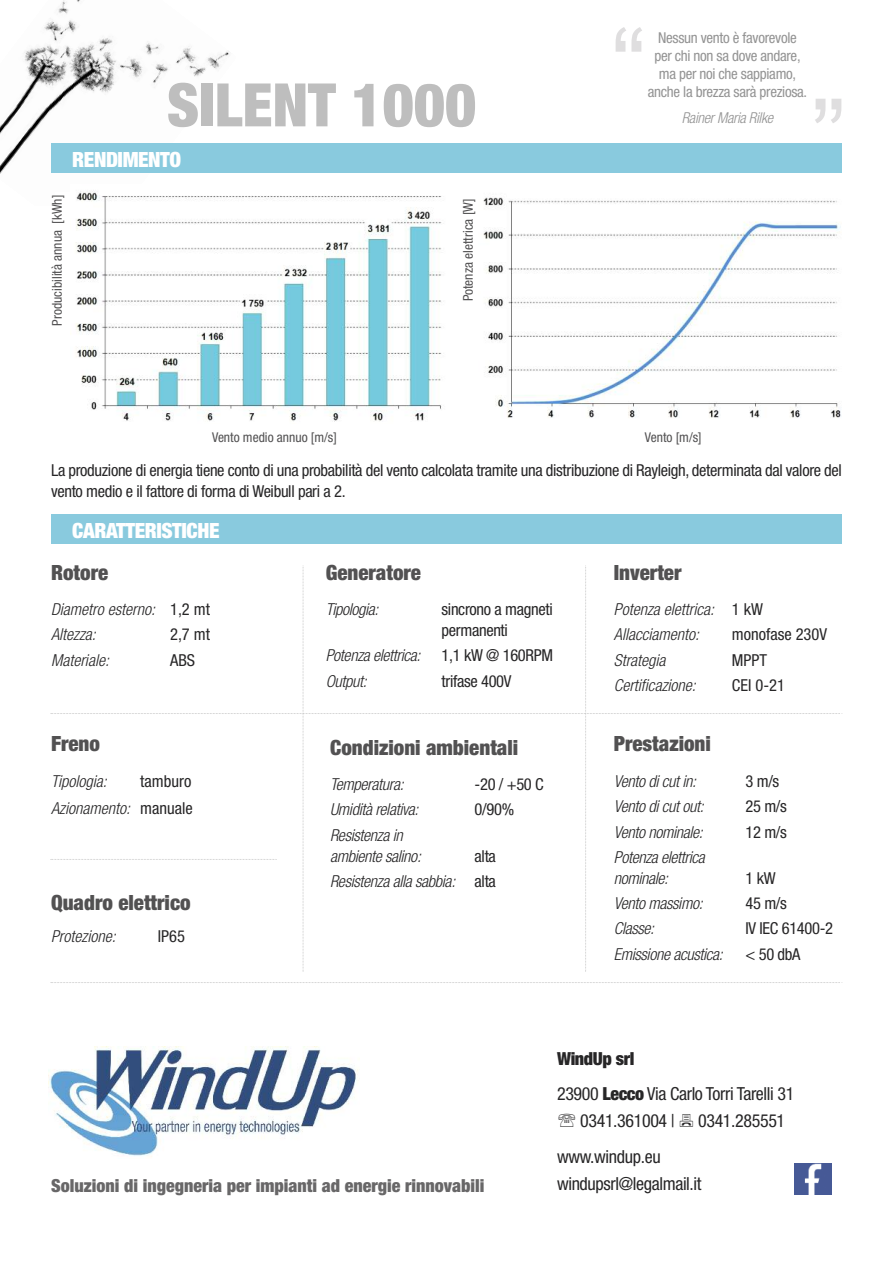
<style>
.page{position:relative;width:893px;height:1263px;background:#fff}
.page>*{position:absolute;margin:0;border:0;box-sizing:border-box;transform-origin:0 0}
.t1{font:105px "Arial";color:#dfdedf}
.t2{font:900 condensed 60px "Helvetica Neue LT Std";color:#bebebe}
.t3{font:900 condensed 21px "Helvetica Neue LT Std";color:#525152}
.t4{font:900 condensed 21px "Helvetica Neue LT Std";letter-spacing:-.02em;color:#fff}
.t5{font:condensed 18px/27px "Helvetica Neue";letter-spacing:-.02em;color:#272627}
.t6{font:900 condensed 18px "Helvetica Neue LT Std";color:#686768}
.t7{font:900 condensed 18px "Helvetica Neue LT Std";letter-spacing:-.02em;color:#272627}
.t8{font:condensed 16.5px/21px "Helvetica Neue";letter-spacing:-.02em;color:#272627}
.t9{font:italic 300 condensed 16.5px/21px "Helvetica Neue LT Std";letter-spacing:-.02em;color:#272627}
.t10{font:italic 300 condensed 16.5px/25.2px "Helvetica Neue LT Std";color:#272627}
.t11{font:condensed 16.5px "Helvetica Neue";color:#272627}
.t12{font:condensed 15px/18px "Helvetica Neue";letter-spacing:-.02em;color:#939393;text-align:center}
.t13{font:italic 300 condensed 15px "Helvetica Neue LT Std";letter-spacing:-.02em;color:#939393}
.t14{font:condensed 13.5px "Helvetica Neue";color:#525152}
.s1{font-family:"Helvetica Neue";font-weight:400;font-style:normal}
.s2{font-family:"Helvetica Neue LT Std";font-weight:900}
</style>
<div class="page">
<img style="left:0;top:0;width:229px;height:174px">
<div style="left:51px;top:514px;width:791px;height:30px;background:#89cade"></div>
<svg style="left:51px;top:982px;width:792px;height:1px"></svg>
<svg style="left:51px;top:565px;width:792px;height:407px"></svg>
<img style="left:795px;top:1164px;width:37px;height:31px">
<div style="left:51px;top:143px;width:791px;height:30px;background:#89cade"></div>
<img style="left:49px;top:1047px;width:309px;height:110px">
<img style="left:76px;top:190px;width:366px;height:232px">
<img style="left:483px;top:197px;width:358px;height:221px">
<h2 class="t2" style="left:167px;top:83px;width:311px">SILENT 1000</h2>
<p class="t4" style="left:72px;top:152px;width:110px">RENDIMENTO</p>
<p class="t14" style="left:52px;top:326px;width:132px;rotate:-90deg">Producibilità annua [kWh]</p>
<p class="t14" style="left:463px;top:301px;width:104px;rotate:-90deg">Potenza elettrica [W]</p>
<p class="t14" style="left:212px;top:432px;width:126px">Vento medio annuo [m/s]</p>
<h1 class="t1" style="left:611px;top:8px;width:36px">“</h1>
<p class="t12" style="left:648px;top:30px;width:161px">Nessun vento è favorevole per chi non sa dove andare, ma per noi che sappiamo, anche la brezza sarà preziosa.</p>
<p class="t13" style="left:682px;top:112px;width:93px">Rainer Maria Rilke</p>
<h1 class="t1" style="left:846px;top:142px;width:36px;rotate:-180deg">“</h1>
<p class="t14" style="left:645px;top:432px;width:58px">Vento [m/s]</p>
<p class="t8" style="left:51px;top:461px;width:792px">La produzione di energia tiene conto di una probabilità del vento calcolata tramite una distribuzione di Rayleigh, determinata dal valore del vento medio e il fattore di forma di Weibull pari a 2.</p>
<p class="t4" style="left:72px;top:523px;width:149px">CARATTERISTICHE</p>
<p class="t3" style="left:51px;top:565px;width:59px">Rotore</p>
<p class="t3" style="left:326px;top:565px;width:97px">Generatore</p>
<p class="t3" style="left:614px;top:565px;width:69px">Inverter</p>
<p class="t10" style="left:51px;top:598px;width:161px">Diametro esterno: <span class="s1">1,2 mt<br></span>Altezza:</p>
<p class="t8" style="left:170px;top:625px;width:41px">2,7 mt</p>
<p class="t10" style="left:51px;top:649px;width:60px">Materiale:</p>
<p class="t8" style="left:170px;top:651px;width:27px">ABS</p>
<p class="t9" style="left:326px;top:600px;width:54px">Tipologia:</p>
<p class="t8" style="left:442px;top:600px;width:113px">sincrono a magneti permanenti</p>
<p class="t9" style="left:326px;top:646px;width:96px">Potenza elettrica:</p>
<p class="t8" style="left:442px;top:646px;width:113px">1,1 kW @ 160RPM</p>
<p class="t9" style="left:326px;top:672px;width:43px">Output:</p>
<p class="t8" style="left:442px;top:672px;width:71px">trifase 400V</p>
<p class="t10" style="left:614px;top:598px;width:151px">Potenza elettrica: <span class="s1">1 kW<br></span>Allacciamento:</p>
<p class="t11" style="left:732px;top:629px;width:97px">monofase 230V</p>
<p class="t10" style="left:614px;top:649px;width:53px">Strategia</p>
<p class="t8" style="left:732px;top:651px;width:37px">MPPT</p>
<p class="t10" style="left:614px;top:674px;width:84px">Certificazione:</p>
<p class="t8" style="left:732px;top:676px;width:55px">CEI 0-21</p>
<p class="t3" style="left:51px;top:736px;width:51px">Freno</p>
<p class="t3" style="left:330px;top:740px;width:190px">Condizioni ambientali</p>
<p class="t3" style="left:614px;top:736px;width:99px">Prestazioni</p>
<p class="t10" style="left:51px;top:770px;width:57px">Tipologia:</p>
<p class="t11" style="left:140px;top:775px;width:53px">tamburo</p>
<p class="t10" style="left:51px;top:797px;width:143px">Azionamento: <span class="s1">manuale</span></p>
<p class="t9" style="left:330px;top:775px;width:75px">Temperatura:</p>
<p class="t8" style="left:475px;top:775px;width:71px">-20 / +50 C</p>
<p class="t9" style="left:330px;top:800px;width:90px">Umidità relativa:</p>
<p class="t8" style="left:475px;top:800px;width:41px">0/90%</p>
<p class="t9" style="left:330px;top:826px;width:92px">Resistenza in ambiente salino:</p>
<p class="t8" style="left:475px;top:847px;width:23px">alta</p>
<p class="t9" style="left:330px;top:872px;width:167px">Resistenza alla sabbia: <span class="s1">alta</span></p>
<p class="t9" style="left:614px;top:772px;width:84px">Vento di cut in:</p>
<p class="t8" style="left:746px;top:772px;width:35px">3 m/s</p>
<p class="t9" style="left:614px;top:797px;width:91px">Vento di cut out:</p>
<p class="t8" style="left:746px;top:797px;width:43px">25 m/s</p>
<p class="t9" style="left:614px;top:823px;width:91px">Vento nominale:</p>
<p class="t8" style="left:746px;top:823px;width:43px">12 m/s</p>
<p class="t9" style="left:614px;top:848px;width:93px">Potenza elettrica nominale:</p>
<p class="t8" style="left:746px;top:869px;width:32px">1 kW</p>
<p class="t3" style="left:51px;top:895px;width:141px">Quadro elettrico</p>
<p class="t10" style="left:51px;top:925px;width:66px">Protezione:</p>
<p class="t8" style="left:158px;top:927px;width:29px">IP65</p>
<p class="t9" style="left:614px;top:894px;width:90px">Vento massimo:</p>
<p class="t8" style="left:746px;top:894px;width:43px">45 m/s</p>
<p class="t9" style="left:614px;top:919px;width:42px">Classe:</p>
<p class="t8" style="left:746px;top:919px;width:89px">IV IEC 61400-2</p>
<p class="t9" style="left:614px;top:945px;width:111px">Emissione acustica:</p>
<p class="t8" style="left:746px;top:945px;width:56px">&lt; 50 dbA</p>
<p class="t6" style="left:51px;top:1179px;width:435px">Soluzioni di ingegneria per impianti ad energie rinnovabili</p>
<p class="t7" style="left:557px;top:1052px;width:79px">WindUp srl</p>
<p class="t5" style="left:580px;top:1082px;width:216px;text-indent:-23px">23900 <span class="s2">Lecco</span> Via Carlo Torri Tarelli 31<br>0341.361004 |</p>
<p class="t5" style="left:698px;top:1109px;width:89px">0341.285551</p>
<p class="t5" style="left:557px;top:1144px;width:146px">www.windup.eu windupsrl@legalmail.it</p>
</div>
